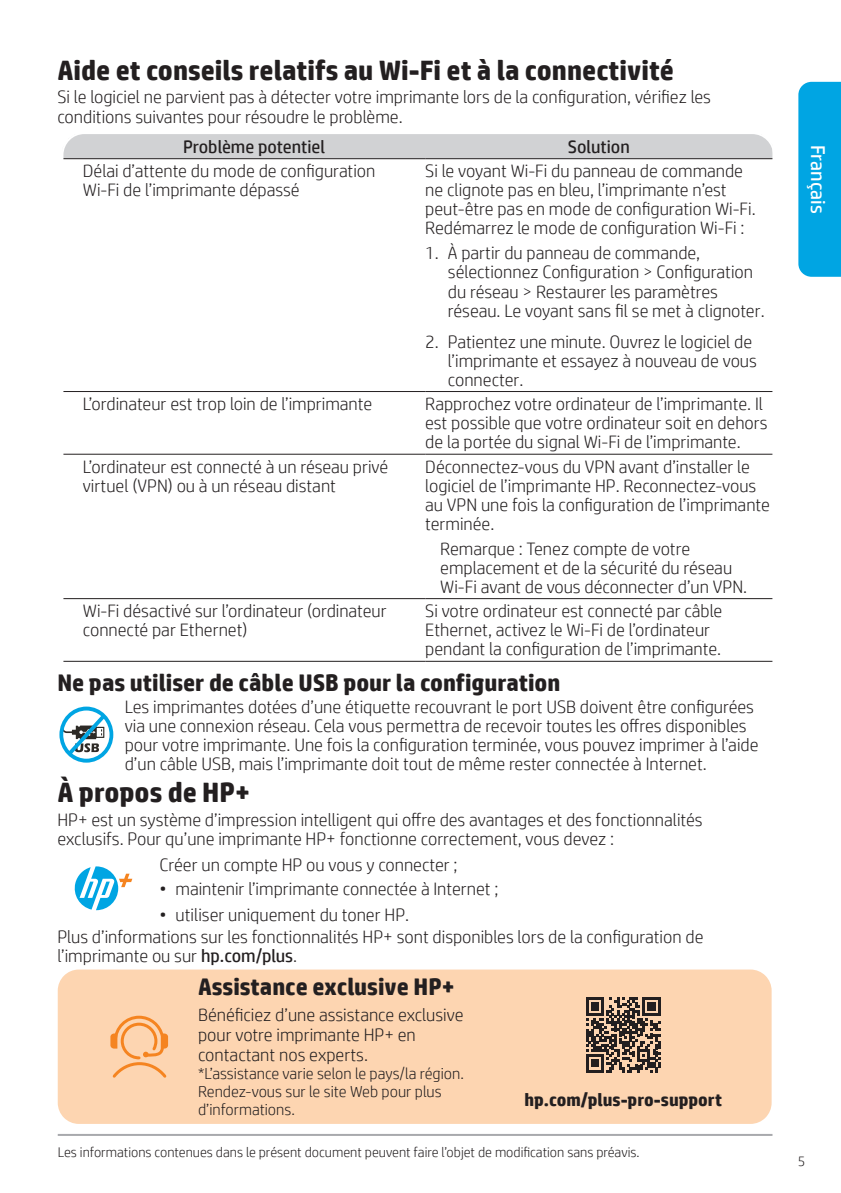
<style>
.page{position:relative;width:841px;height:1193px;background:#fff}
.page>*{position:absolute;margin:0;border:0;box-sizing:border-box;transform-origin:0 0}
.t1{font:700 28px "HP Simplified";color:#231f20}
.t2{font:700 24px "HP Simplified";color:#231f20}
.t3{font:20px "HP Simplified";color:#fff}
.t4{font:300 18px/19px "HP Simplified";color:#231f20}
.t5{font:18px "HP Simplified";color:#231f20}
.t6{font:700 18px "HP Simplified";color:#231f20}
.t7{font:300 16px/18px "HP Simplified";color:#231f20}
.t8{font:300 14px "HP Simplified";color:#231f20}
.s1{font-weight:400}
</style>
<div class="page">
<div style="left:58px;top:969px;width:713px;height:154px;background:#fdd5b1"></div>
<svg style="left:59px;top:706px;width:54px;height:56px"></svg>
<svg style="left:74px;top:866px;width:58px;height:43px"></svg>
<svg style="left:110px;top:1015px;width:58px;height:62px;background:#fac08c"></svg>
<hr style="left:58px;top:1133px;width:714px;height:2px;background:#a8a9ad">
<svg style="left:63px;top:159px;width:710px;height:503px"></svg>
<div style="left:63px;top:134px;width:710px;height:25px;background:#d1d2d4"></div>
<svg style="left:586px;top:997px;width:74px;height:75px;background:#7c695b"></svg>
<div style="left:798px;top:82px;width:43px;height:195px;background:#00a5e3"></div>
<h1 class="t1" style="left:57px;top:54px;width:618px">Aide et conseils relatifs au Wi-Fi et à la connectivité</h1>
<p class="t4" style="left:57px;top:87px;width:655px;line-height:20px">Si le logiciel ne parvient pas à détecter votre imprimante lors de la configuration, vérifiez les conditions suivantes pour résoudre le problème.</p>
<p class="t5" style="left:183px;top:135px;width:144px">Problème potentiel</p>
<p class="t5" style="left:568px;top:135px;width:63px">Solution</p>
<p class="t4" style="left:83px;top:161px;width:294px">Délai d’attente du mode de configuration<br>Wi-Fi de l’imprimante dépassé</p>
<p class="t4" style="left:425px;top:161px;width:332px">Si le voyant Wi-Fi du panneau de commande ne clignote pas en bleu, l’imprimante n’est peut-être pas en mode de configuration Wi-Fi.<br>Redémarrez le mode de configuration Wi-Fi :</p>
<p class="t4" style="left:448px;top:243px;width:318px;text-indent:-23px">1. À partir du panneau de commande, sélectionnez Configuration &gt; Configuration du réseau &gt; Restaurer les paramètres réseau. Le voyant sans fil se met à clignoter.</p>
<p class="t4" style="left:448px;top:331px;width:310px;text-indent:-23px">2. Patientez une minute. Ouvrez le logiciel de l’imprimante et essayez à nouveau de vous connecter.</p>
<p class="t4" style="left:83px;top:394px;width:291px">L’ordinateur est trop loin de l’imprimante</p>
<p class="t4" style="left:425px;top:394px;width:344px">Rapprochez votre ordinateur de l’imprimante. Il est possible que votre ordinateur soit en dehors de la portée du signal Wi-Fi de l’imprimante.</p>
<p class="t4" style="left:83px;top:456px;width:307px">L’ordinateur est connecté à un réseau privé virtuel (VPN) ou à un réseau distant</p>
<p class="t4" style="left:425px;top:456px;width:346px">Déconnectez-vous du VPN avant d’installer le logiciel de l’imprimante HP. Reconnectez-vous au VPN une fois la configuration de l’imprimante terminée.</p>
<p class="t4" style="left:440px;top:538px;width:308px">Remarque : Tenez compte de votre emplacement et de la sécurité du réseau<br>Wi-Fi avant de vous déconnecter d’un VPN.</p>
<p class="t4" style="left:83px;top:601px;width:305px">Wi-Fi désactivé sur l’ordinateur (ordinateur connecté par Ethernet)</p>
<p class="t4" style="left:425px;top:601px;width:298px">Si votre ordinateur est connecté par câble<br>Ethernet, activez le Wi-Fi de l’ordinateur pendant la configuration de l’imprimante.</p>
<h2 class="t2" style="left:57px;top:668px;width:504px">Ne pas utiliser de câble USB pour la configuration</h2>
<p class="t4" style="left:125px;top:697px;width:635px">Les imprimantes dotées d’une étiquette recouvrant le port USB doivent être configurées via une connexion réseau. Cela vous permettra de recevoir toutes les offres disponibles pour votre imprimante. Une fois la configuration terminée, vous pouvez imprimer à l’aide d’un câble USB, mais l’imprimante doit tout de même rester connectée à Internet.</p>
<h1 class="t1" style="left:57px;top:775px;width:194px">À propos de HP+</h1>
<p class="t4" style="left:57px;top:809px;width:646px">HP+ est un système d’impression intelligent qui offre des avantages et des fonctionnalités exclusifs. Pour qu’une imprimante HP+ fonctionne correctement, vous devez :</p>
<p class="t4" style="left:159px;top:854px;width:300px">Créer un compte HP ou vous y connecter ;</p>
<p class="t4" style="left:159px;top:879px;width:340px">• maintenir l’imprimante connectée à Internet ;</p>
<p class="t4" style="left:57px;top:902px;width:647px;line-height:22.4px;text-indent:102px">• utiliser uniquement du toner HP.<br>Plus d’informations sur les fonctionnalités HP+ sont disponibles lors de la configuration de</p>
<p class="t4" style="left:57px;top:945px;width:241px">l’imprimante ou sur <span class="s1">hp.com/plus</span>.</p>
<h2 class="t2" style="left:198px;top:972px;width:258px">Assistance exclusive HP+</h2>
<p class="t4" style="left:198px;top:1004px;width:267px;line-height:20px">Bénéficiez d’une assistance exclusive pour votre imprimante HP+ en contactant nos experts.</p>
<p class="t7" style="left:198px;top:1063px;width:267px">*L’assistance varie selon le pays/la région.<br>Rendez-vous sur le site Web pour plus d’informations.</p>
<p class="t8" style="left:58px;top:1142px;width:583px">Les informations contenues dans le présent document peuvent faire l’objet de modification sans préavis.</p>
<p class="t6" style="left:524px;top:1088px;width:199px">hp.com/plus-pro-support</p>
<p class="t3" style="left:831px;top:145px;width:70px;rotate:90deg">Français</p>
<p class="t8" style="left:797px;top:1152px;width:9px">5</p>
</div>
